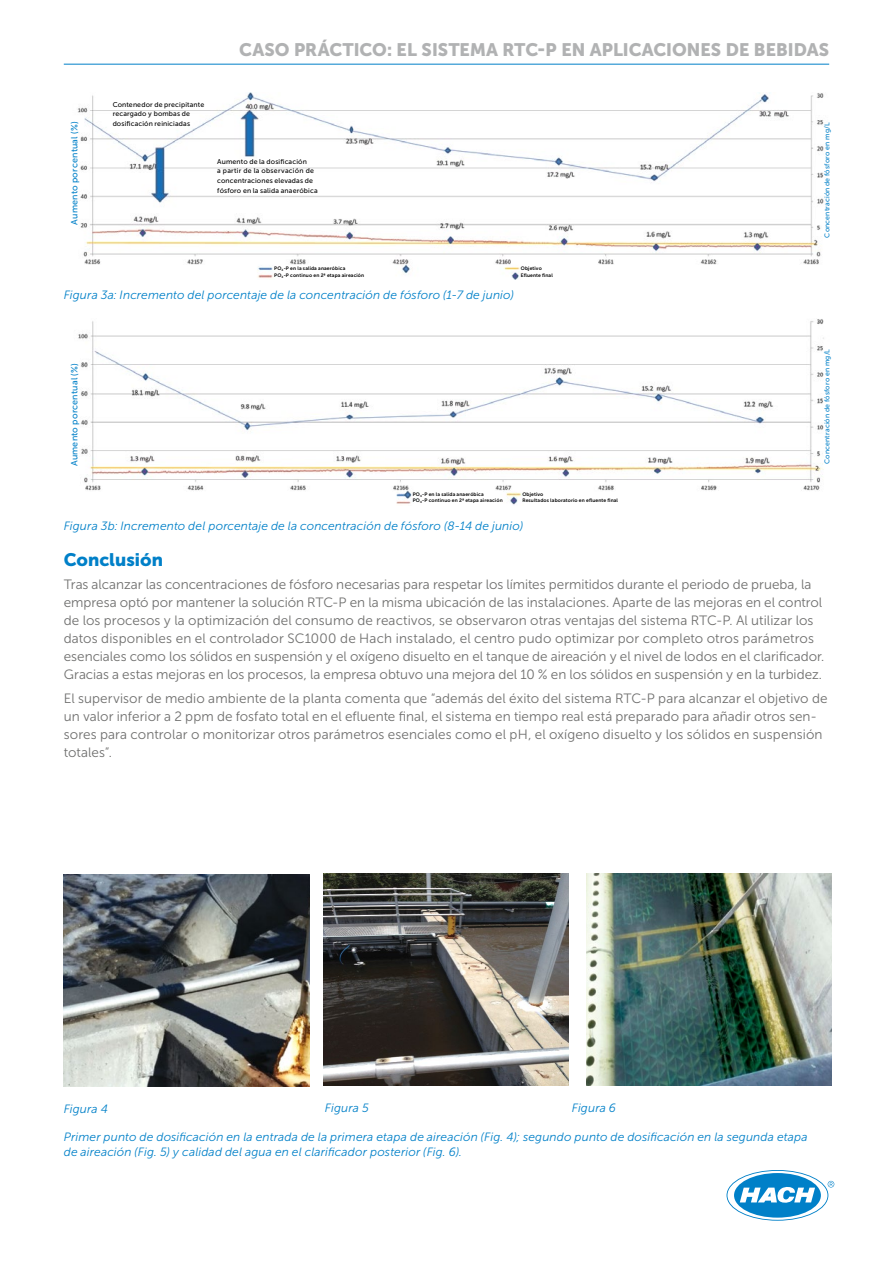
<style>
.page{position:relative;width:893px;height:1263px;background:#fff}
.page>*{position:absolute;margin:0;border:0;box-sizing:border-box;transform-origin:0 0}
.t1{font:18px "Museo Sans Cyrl 900";color:#b1b2b3}
.t2{font:18px "Museo Sans Cyrl 900";color:#0080c8}
.t3{font:13.5px/18px "Museo Sans Cyrl 300";letter-spacing:.005em;color:#6f6f6e}
.t4{font:italic 12px/15px "Museo Sans Cyrl 300";letter-spacing:.015em;color:#0080c8}
.t5{font:8.85px "Museo Sans Cyrl 500";letter-spacing:.025em;color:#0080c8}
.t6{font:6.9px/9.8px "Museo Sans Cyrl 500";letter-spacing:.02em;color:#000}
.t7{font:6.9px "Museo Sans Cyrl 500";letter-spacing:.025em;color:#0080c8}
.t8{font:4.95px/7.2px "Museo Sans Cyrl 700";letter-spacing:.025em;color:#000}
</style>
<div class="page">
<hr style="left:64px;top:64px;width:765px;height:1px;background:#0080c8">
<img style="left:77px;top:92px;width:747px;height:187px">
<img style="left:78px;top:319px;width:746px;height:186px">
<img style="left:64px;top:875px;width:245px;height:211px">
<img style="left:324px;top:874px;width:244px;height:212px">
<img style="left:586px;top:874px;width:245px;height:212px">
<svg style="left:727px;top:1171px;width:107px;height:49px"></svg>
<h1 class="t1" style="left:239px;top:39px;width:591px">CASO PRÁCTICO: EL SISTEMA RTC-P EN APLICACIONES DE BEBIDAS</h1>
<p class="t6" style="left:113px;top:99px;width:93px">Contenedor de precipitante recargado y bombas de dosificación reiniciadas</p>
<p class="t5" style="left:70px;top:225px;width:104px;rotate:-90deg">Aumento porcentual (%)</p>
<p class="t7" style="left:823px;top:238px;width:116px;rotate:-90deg">Concentración de fósforo en mg/L</p>
<p class="t6" style="left:217px;top:156px;width:102px">Aumento de la dosificación<br>a partir de la observación de concentraciones elevadas de fósforo en la salida anaeróbica</p>
<p class="t8" style="left:274px;top:265px;width:91px">PO<sub>4</sub>-P en la salida anaeróbica<br>PO<sub>4</sub>-P continuo en 2ª etapa aireación</p>
<p class="t8" style="left:521px;top:265px;width:33px">Objetivo<br>Efluente final</p>
<p class="t4" style="left:64px;top:287px;width:452px">Figura 3a: Incremento del porcentaje de la concentración de fósforo (1-7 de junio)</p>
<p class="t5" style="left:70px;top:466px;width:104px;rotate:-90deg">Aumento porcentual (%)</p>
<p class="t8" style="left:413px;top:491px;width:91px;line-height:6.4px">PO<sub>4</sub>-P en la salida anaeróbica<br>PO<sub>4</sub>-P continuo en 2ª etapa aireación</p>
<p class="t8" style="left:522px;top:491px;width:97px;line-height:6.4px">Objetivo<br>Resultados laboratorio en efluente final</p>
<p class="t4" style="left:64px;top:518px;width:461px">Figura 3b: Incremento del porcentaje de la concentración de fósforo (8-14 de junio)</p>
<p class="t7" style="left:823px;top:464px;width:116px;rotate:-90deg">Concentración de fósforo en mg/L</p>
<h1 class="t2" style="left:64px;top:550px;width:101px">Conclusión</h1>
<p class="t3" style="left:64px;top:575px;width:762px">Tras alcanzar las concentraciones de fósforo necesarias para respetar los límites permitidos durante el periodo de prueba, la empresa optó por mantener la solución RTC-P en la misma ubicación de las instalaciones. Aparte de las mejoras en el control de los procesos y la optimización del consumo de reactivos, se observaron otras ventajas del sistema RTC-P. Al utilizar los datos disponibles en el controlador SC1000 de Hach instalado, el centro pudo optimizar por completo otros parámetros esenciales como los sólidos en suspensión y el oxígeno disuelto en el tanque de aireación y el nivel de lodos en el clarificador.<br>Gracias a estas mejoras en los procesos, la empresa obtuvo una mejora del 10 % en los sólidos en suspensión y en la turbidez.</p>
<p class="t3" style="left:64px;top:690px;width:765px">El supervisor de medio ambiente de la planta comenta que “además del éxito del sistema RTC-P para alcanzar el objetivo de un valor inferior a 2 ppm de fosfato total en el efluente final, el sistema en tiempo real está preparado para añadir otros sen&shy;sores para controlar o monitorizar otros parámetros esenciales como el pH, el oxígeno disuelto y los sólidos en suspensión totales”.</p>
<p class="t4" style="left:64px;top:1102px;width:46px">Figura 4</p>
<p class="t4" style="left:325px;top:1100px;width:45px">Figura 5</p>
<p class="t4" style="left:572px;top:1100px;width:46px">Figura 6</p>
<p class="t4" style="left:64px;top:1130px;width:745px">Primer punto de dosificación en la entrada de la primera etapa de aireación (Fig. 4); segundo punto de dosificación en la segunda etapa de aireación (Fig. 5) y calidad del agua en el clarificador posterior (Fig. 6).</p>
</div>
